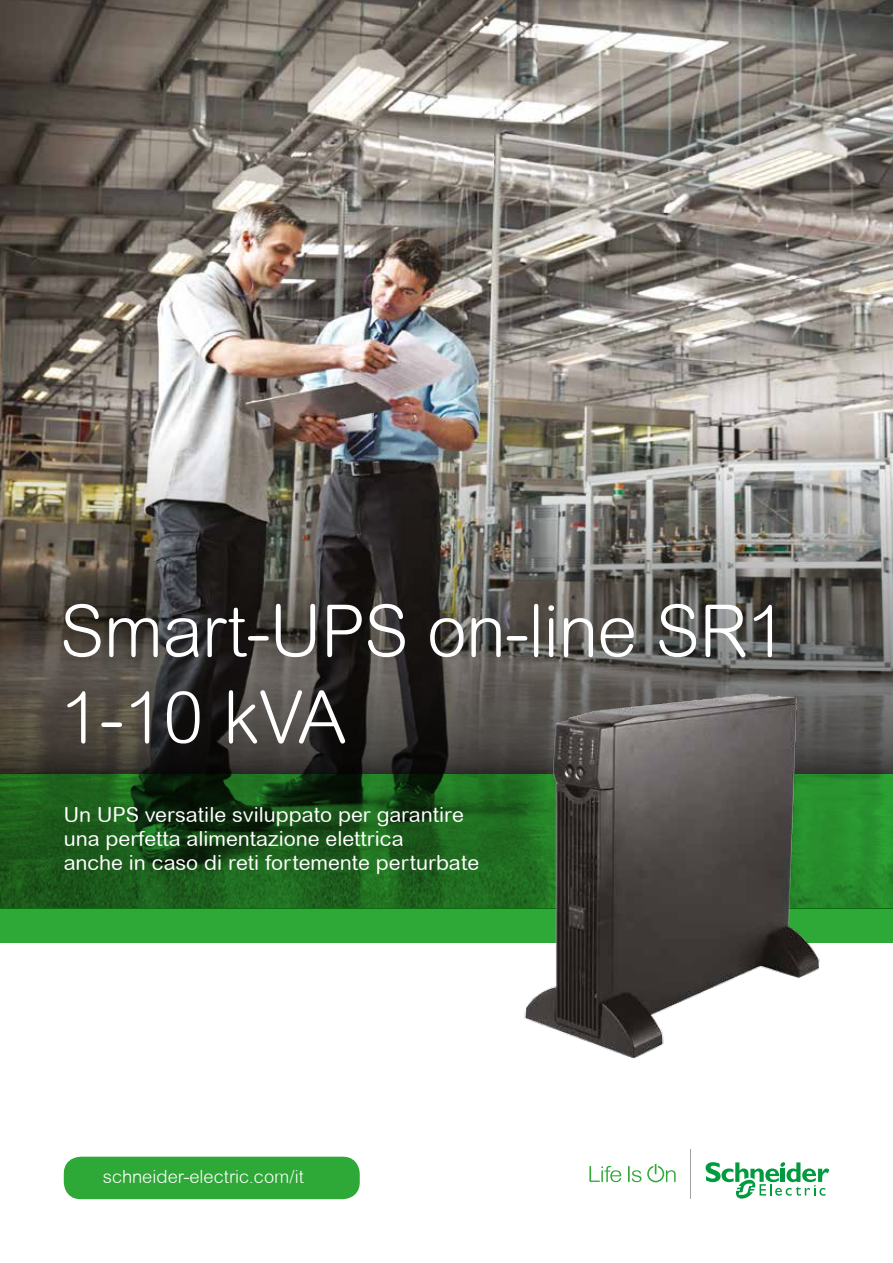
<style>
.page{position:relative;width:893px;height:1263px;background:#fff}
.page>*{position:absolute;margin:0;border:0;box-sizing:border-box;transform-origin:0 0}
.t1{font:300 72px/86.4px "Arial Rounded MT";letter-spacing:-.01em;color:#fff}
.t2{font:21px/24px "Arial Rounded MT";color:#fff}
.t3{font:300 18.3px "Arial Rounded MT";color:#fff}
</style>
<div class="page">
<img style="left:0;top:0;width:893px;height:433px">
<img style="left:0;top:433px;width:893px;height:341px">
<svg style="left:589px;top:1166px;width:32px;height:16px"></svg>
<svg style="left:628px;top:1164px;width:48px;height:18px"></svg>
<svg style="left:706px;top:1162px;width:123px;height:37px"></svg>
<hr style="left:690px;top:1149px;width:1px;height:50px;background:#a1a1a3">
<div style="left:64px;top:1157px;width:296px;height:42px;background:#2ea836;border-radius:17px"></div>
<div style="left:0;top:908px;width:893px;height:34px;background:#2ea836"></div>
<svg style="left:0;top:774px;width:893px;height:134px;background:#195319"></svg>
<img style="left:436px;top:680px;width:447px;height:379px">
<h1 class="t1" style="left:60px;top:587px;width:728px">Smart-UPS on-line SR1<br>1-10 kVA</h1>
<p class="t2" style="left:64px;top:803px;width:417px">Un UPS versatile sviluppato per garantire una perfetta alimentazione elettrica<br>anche in caso di reti fortemente perturbate</p>
<p class="t3" style="left:103px;top:1166px;width:202px">schneider-electric.com/it</p>
</div>
